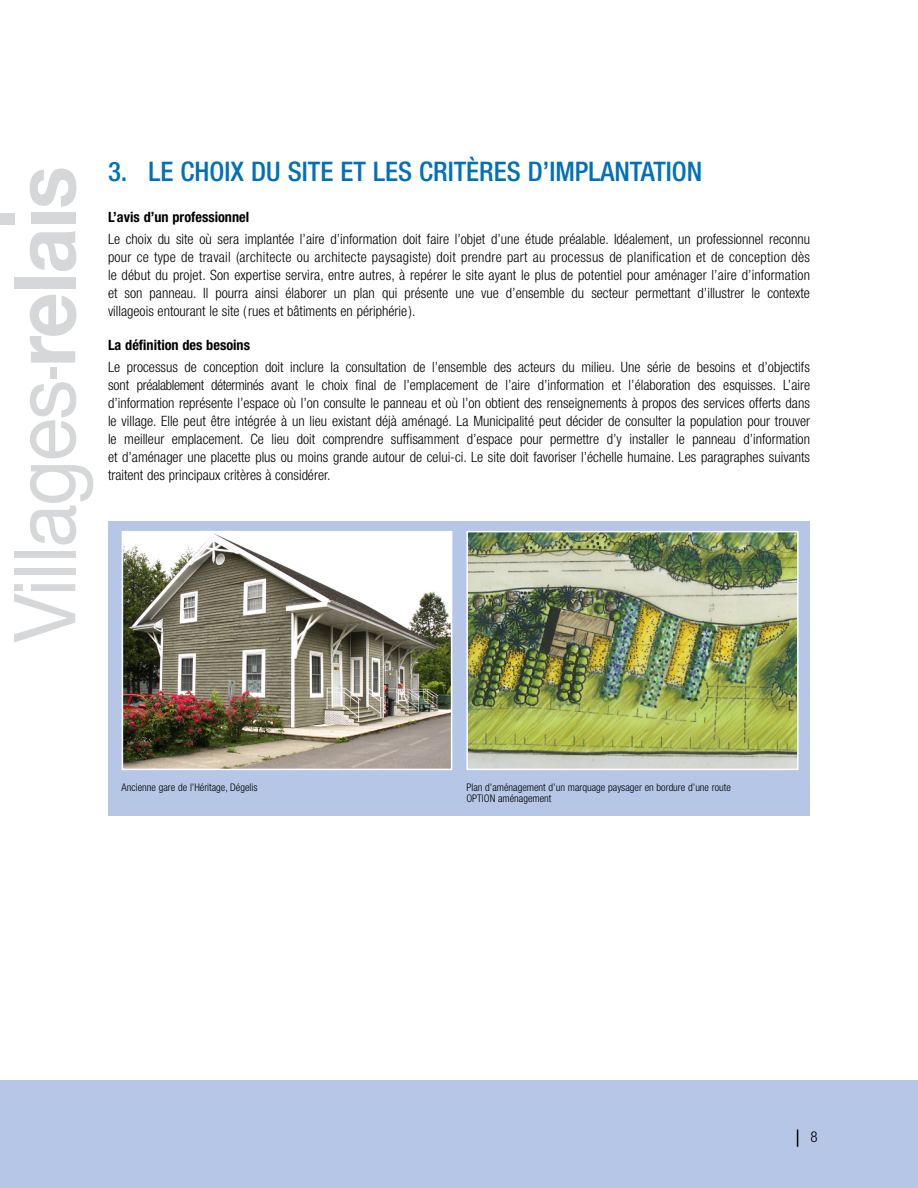
<style>
.page{position:relative;width:918px;height:1188px;background:#fff}
.page>*{position:absolute;margin:0;border:0;box-sizing:border-box;transform-origin:0 0}
.t1{font:500 condensed 27px "Helvetica Neue LT Std";color:#0070b9}
.t2{font:300 condensed 15px "Helvetica Neue";color:#000}
.t3{font:300 condensed 14.25px/18px "Helvetica Neue";color:#000;text-align:justify}
.t4{font:700 condensed 14.25px "Helvetica Neue LT Std";color:#000}
.t5{font:300 condensed 10.5px/11.2px "Helvetica Neue";color:#000}
</style>
<div class="page">
<div style="left:0;top:1081px;width:918px;height:107px;background:#b5c6e6"></div>
<svg style="left:14px;top:584px;width:61px;height:59px"></svg>
<div style="left:14px;top:568px;width:61px;height:7px;background:#d5d7d8"></div>
<div style="left:14px;top:551px;width:61px;height:7px;background:#d5d7d8"></div>
<svg style="left:30px;top:465px;width:63px;height:79px"></svg>
<svg style="left:30px;top:382px;width:46px;height:76px"></svg>
<svg style="left:30px;top:294px;width:46px;height:69px"></svg>
<div style="left:14px;top:277px;width:61px;height:12px;background:#d5d7d8"></div>
<svg style="left:30px;top:231px;width:46px;height:40px"></svg>
<div style="left:31px;top:213px;width:44px;height:11px;background:#d5d7d8"></div>
<svg style="left:30px;top:169px;width:46px;height:38px"></svg>
<div style="left:50px;top:368px;width:7px;height:11px;background:#d5d7d8"></div>
<div style="left:0;top:213px;width:15px;height:11px;background:#d5d7d8"></div>
<div style="left:108px;top:522px;width:701px;height:294px;background:#b5c6e6"></div>
<img style="left:125px;top:534px;width:324px;height:233px">
<div style="left:122px;top:531px;width:330px;height:239px;border:2px solid #fff"></div>
<img style="left:469px;top:534px;width:327px;height:233px">
<div style="left:466px;top:531px;width:333px;height:239px;border:2px solid #fff"></div>
<svg style="left:797px;top:1130px;width:1px;height:17px"></svg>
<h1 class="t1" style="left:108px;top:156px;width:596px">3. LE CHOIX DU SITE ET LES CRITÈRES D’IMPLANTATION</h1>
<p class="t4" style="left:108px;top:208px;width:143px">L’avis d’un professionnel</p>
<p class="t3" style="left:108px;top:230px;width:704px">Le choix du site où sera implantée l’aire d’information doit faire l’objet d’une étude préalable. Idéalement, un professionnel reconnu pour ce type de travail (architecte ou architecte paysagiste) doit prendre part au processus de planification et de conception dès le début du projet. Son expertise servira, entre autres, à repérer le site ayant le plus de potentiel pour aménager l’aire d’information et son panneau. Il pourra ainsi élaborer un plan qui présente une vue d’ensemble du secteur permettant d’illustrer le contexte villageois entourant le site (rues et bâtiments en périphérie ).</p>
<p class="t4" style="left:108px;top:336px;width:144px">La définition des besoins</p>
<p class="t3" style="left:108px;top:358px;width:704px">Le processus de conception doit inclure la consultation de l’ensemble des acteurs du milieu. Une série de besoins et d’objectifs sont préalablement déterminés avant le choix final de l’emplacement de l’aire d’information et l’élaboration des esquisses. L’aire d’information représente l’espace où l’on consulte le panneau et où l’on obtient des renseignements à propos des services offerts dans le village. Elle peut être intégrée à un lieu existant déjà aménagé. La Municipalité peut décider de consulter la population pour trouver le meilleur emplacement. Ce lieu doit comprendre suffisamment d’espace pour permettre d’y installer le panneau d’information et d’aménager une placette plus ou moins grande autour de celui-ci. Le site doit favoriser l’échelle humaine. Les paragraphes suivants traitent des principaux critères à considérer.</p>
<p class="t5" style="left:122px;top:781px;width:137px">Ancienne gare de l’Héritage, Dégelis</p>
<p class="t5" style="left:466px;top:781px;width:266px">Plan d’aménagement d’un marquage paysager en bordure d’une route<br>OPTION aménagement</p>
<p class="t2" style="left:810px;top:1128px;width:9px">8</p>
</div>
